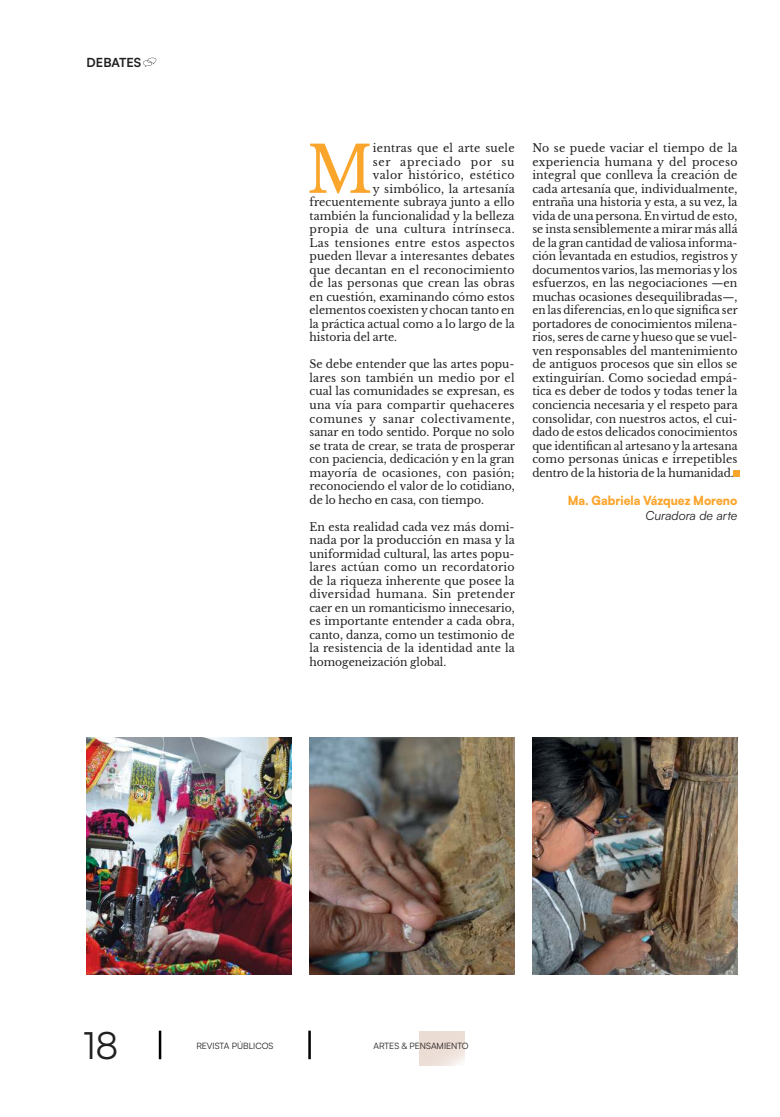
<style>
.page{position:relative;width:780px;height:1117px;background:#fff}
.page>*{position:absolute;margin:0;border:0;box-sizing:border-box;transform-origin:0 0}
.t1{font:63.88px "Libre Baskerville";color:#faa52c;scale:.95 1}
.t2{font:37.5px "Satoshi";color:#221f1f}
.t3{font:900 12.5px "Satoshi";color:#faa52c;scale:.95 1}
.t4{font:italic 12.5px "Satoshi";color:#221f1f}
.t5{font:700 12.5px "Satoshi";color:#221f1f}
.t6{font:11.25px/13.5px "Libre Baskerville";letter-spacing:.01em;color:#221f1f;text-align:justify}
.t7{font:11.25px/13.5px "Libre Baskerville";letter-spacing:.01em;color:#221f1f;text-align:justify;scale:.96 1}
.t8{font:11.25px "Libre Baskerville";letter-spacing:.01em;color:#221f1f;scale:.95 1}
.t9{font:11.25px "Libre Baskerville";letter-spacing:.03em;color:#221f1f}
.t10{font:11.25px "Libre Baskerville";letter-spacing:.04em;color:#221f1f}
.t11{font:11.25px "Libre Baskerville";letter-spacing:.07em;color:#221f1f}
.t12{font:8.75px "Satoshi";color:#221f1f}
</style>
<div class="page">
<svg style="left:143px;top:58px;width:13px;height:9px"></svg>
<svg style="left:419px;top:1031px;width:46px;height:34px;background:#eddfd8"></svg>
<hr style="left:308px;top:1030px;width:3px;height:28px;background:#000">
<hr style="left:159px;top:1030px;width:2px;height:28px;background:#000">
<img style="left:532px;top:737px;width:205px;height:237px">
<img style="left:309px;top:737px;width:205px;height:237px">
<img style="left:87px;top:737px;width:205px;height:237px">
<div style="left:733px;top:470px;width:7px;height:6px;background:#faa52c"></div>
<p class="t5" style="left:87px;top:55px;width:56px">DEBATES</p>
<h1 class="t1" style="left:307px;top:131px;width:71px">M</h1>
<p class="t6" style="left:373px;top:141px;width:143px">ientras que el arte suele</p>
<p class="t11" style="left:373px;top:155px;width:143px">ser apreciado por su</p>
<p class="t9" style="left:373px;top:168px;width:143px">valor histórico, estético</p>
<p class="t6" style="left:373px;top:182px;width:143px">y simbólico, la artesanía</p>
<p class="t6" style="left:309px;top:195px;width:206px">frecuentemente subraya junto a ello</p>
<p class="t6" style="left:309px;top:209px;width:207px">también la funcionalidad y la belleza</p>
<p class="t10" style="left:309px;top:222px;width:206px">propia de una cultura intrínseca.</p>
<p class="t9" style="left:309px;top:236px;width:207px">Las tensiones entre estos aspectos</p>
<p class="t6" style="left:309px;top:249px;width:207px">pueden llevar a interesantes debates</p>
<p class="t6" style="left:309px;top:263px;width:207px">que decantan en el reconocimiento</p>
<p class="t6" style="left:309px;top:276px;width:207px">de las personas que crean las obras</p>
<p class="t7" style="left:309px;top:290px;width:215px">en cuestión, examinando cómo estos</p>
<p class="t8" style="left:309px;top:303px;width:217px">elementos coexisten y chocan tanto en</p>
<p class="t8" style="left:309px;top:317px;width:217px">la práctica actual como a lo largo de la</p>
<p class="t8" style="left:309px;top:330px;width:94px">historia del arte.</p>
<p class="t7" style="left:309px;top:357px;width:215px">Se debe entender que las artes popu&shy;lares son también un medio por el cual las comunidades se expresan, es una vía para compartir quehaceres comunes y sanar colectivamente, sanar en todo sentido. Porque no solo se trata de crear, se trata de prosperar con paciencia, dedicación y en la gran mayoría de ocasiones, con pasión; reconociendo el valor de lo cotidiano, de lo hecho en casa, con tiempo.</p>
<p class="t6" style="left:309px;top:519px;width:207px">En esta realidad cada vez más domi&shy;nada por la producción en masa y la uniformidad cultural, las artes popu&shy;lares actúan como un recordatorio de la riqueza inherente que posee la diversidad humana. Sin pretender caer en un romanticismo innecesario, es importante entender a cada obra, canto, danza, como un testimonio de la resistencia de la identidad ante la homogeneización global.</p>
<p class="t6" style="left:532px;top:141px;width:207px">No se puede vaciar el tiempo de la experiencia humana y del proceso integral que conlleva la creación de cada artesanía que, individualmente, entraña una historia y esta, a su vez, la vida de una persona. En virtud de esto, se insta sensiblemente a mirar más allá de la gran cantidad de valiosa informa&shy;ción levantada en estudios, registros y documentos varios, las memorias y los esfuerzos, en las negociaciones —en muchas ocasiones desequilibradas—, en las diferencias, en lo que signi昀椀ca ser portadores de conocimientos milena&shy;rios, seres de carne y hueso que se vuel&shy;ven responsables del mantenimiento de antiguos procesos que sin ellos se extinguirían. Como sociedad empá&shy;tica es deber de todos y todas tener la conciencia necesaria y el respeto para consolidar, con nuestros actos, el cui&shy;dado de estos delicados conocimientos que identi昀椀can al artesano y la artesana como personas únicas e irrepetibles dentro de la historia de la humanidad.</p>
<p class="t3" style="left:567px;top:493px;width:180px">Ma. Gabriela Vázquez Moreno</p>
<p class="t4" style="left:645px;top:509px;width:94px">Curadora de arte</p>
<h2 class="t2" style="left:83px;top:1025px;width:37px">18</h2>
<p class="t12" style="left:373px;top:1041px;width:97px">ARTES &amp; PENSAMIENTO</p>
<p class="t12" style="left:196px;top:1041px;width:79px">REVISTA PÚBLICOS</p>
</div>
